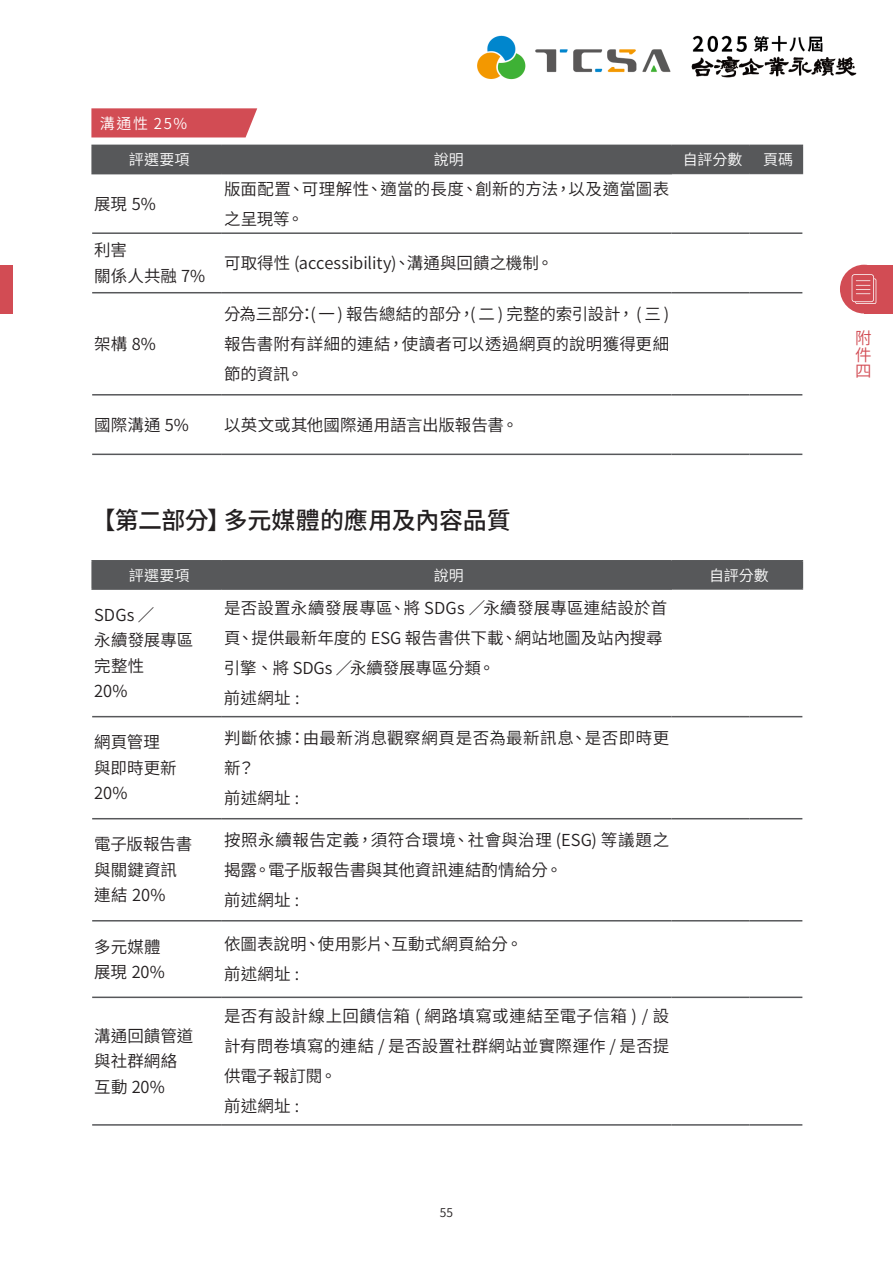
<style>
.page{position:relative;width:893px;height:1263px;background:#fff}
.page>*{position:absolute;margin:0;border:0;box-sizing:border-box;transform-origin:0 0}
.t1{font:500 24px "Source Han Sans TW";letter-spacing:-.01em;color:#231f20}
.項目內容_退縮零格{font:16.5px/30px "Source Han Sans TW";letter-spacing:.01em;color:#231f20}
.項目內容_退縮零格-2{font:16.5px/30px "Source Han Sans TW";letter-spacing:.035em;color:#231f20}
.項目內容_退縮零格-3{font:16.5px/16.5px "Source Han Sans TW";color:#d24c54;text-align:justify}
.組織自評表表提{font:15px "Source Han Sans TW";letter-spacing:.005em;color:#fff}
.中標金14{font:15px "Source Han Sans TW";color:#fff}
.t2{font:12px "Source Han Sans TW";color:#231f20}
</style>
<div class="page">
<img style="left:477px;top:35px;width:380px;height:45px">
<div style="left:0;top:265px;width:13px;height:48px;background:#d24c54"></div>
<hr style="left:91px;top:145px;width:131px;height:1px;background:#57585a">
<hr style="left:91px;top:146px;width:2px;height:27px;background:#57585a">
<div style="left:93px;top:145px;width:710px;height:28px;background:#57585a"></div>
<hr style="left:91px;top:173px;width:131px;height:1px;background:#57585a">
<hr style="left:222px;top:173px;width:450px;height:1px;background:#57585a">
<hr style="left:92px;top:232px;width:130px;height:2px;background:#57585a">
<hr style="left:222px;top:232px;width:449px;height:2px;background:#57585a">
<hr style="left:671px;top:232px;width:79px;height:2px;background:#57585a">
<hr style="left:750px;top:232px;width:52px;height:2px;background:#57585a">
<hr style="left:92px;top:292px;width:130px;height:1px;background:#57585a">
<hr style="left:222px;top:292px;width:449px;height:1px;background:#57585a">
<hr style="left:671px;top:292px;width:79px;height:1px;background:#57585a">
<hr style="left:750px;top:292px;width:52px;height:1px;background:#57585a">
<hr style="left:92px;top:394px;width:130px;height:1px;background:#57585a">
<hr style="left:222px;top:394px;width:449px;height:1px;background:#57585a">
<hr style="left:671px;top:394px;width:79px;height:1px;background:#57585a">
<hr style="left:750px;top:394px;width:52px;height:1px;background:#57585a">
<hr style="left:92px;top:454px;width:130px;height:1px;background:#57585a">
<hr style="left:222px;top:454px;width:449px;height:1px;background:#57585a">
<hr style="left:671px;top:454px;width:79px;height:1px;background:#57585a">
<hr style="left:750px;top:454px;width:52px;height:1px;background:#57585a">
<hr style="left:672px;top:173px;width:78px;height:1px;background:#57585a">
<hr style="left:750px;top:173px;width:53px;height:1px;background:#57585a">
<hr style="left:91px;top:560px;width:131px;height:1px;background:#57585a">
<hr style="left:91px;top:561px;width:2px;height:27px;background:#57585a">
<hr style="left:222px;top:560px;width:449px;height:1px;background:#57585a">
<hr style="left:671px;top:560px;width:79px;height:1px;background:#57585a">
<hr style="left:750px;top:560px;width:53px;height:1px;background:#57585a">
<div style="left:93px;top:561px;width:710px;height:27px;background:#57585a"></div>
<hr style="left:91px;top:588px;width:131px;height:2px;background:#57585a">
<hr style="left:222px;top:588px;width:450px;height:2px;background:#57585a">
<hr style="left:92px;top:716px;width:130px;height:1px;background:#57585a">
<hr style="left:222px;top:716px;width:449px;height:1px;background:#57585a">
<hr style="left:671px;top:716px;width:79px;height:1px;background:#57585a">
<hr style="left:750px;top:716px;width:52px;height:1px;background:#57585a">
<hr style="left:92px;top:818px;width:130px;height:1px;background:#57585a">
<hr style="left:222px;top:818px;width:449px;height:1px;background:#57585a">
<hr style="left:671px;top:818px;width:79px;height:1px;background:#57585a">
<hr style="left:750px;top:818px;width:52px;height:1px;background:#57585a">
<hr style="left:92px;top:920px;width:130px;height:1px;background:#57585a">
<hr style="left:222px;top:920px;width:449px;height:1px;background:#57585a">
<hr style="left:671px;top:920px;width:79px;height:1px;background:#57585a">
<hr style="left:750px;top:920px;width:52px;height:1px;background:#57585a">
<hr style="left:92px;top:996px;width:130px;height:2px;background:#57585a">
<hr style="left:222px;top:996px;width:449px;height:2px;background:#57585a">
<hr style="left:671px;top:996px;width:79px;height:2px;background:#57585a">
<hr style="left:750px;top:996px;width:52px;height:2px;background:#57585a">
<hr style="left:92px;top:1124px;width:130px;height:2px;background:#57585a">
<hr style="left:222px;top:1124px;width:449px;height:2px;background:#57585a">
<hr style="left:671px;top:1124px;width:79px;height:2px;background:#57585a">
<hr style="left:750px;top:1124px;width:52px;height:2px;background:#57585a">
<hr style="left:672px;top:588px;width:78px;height:2px;background:#57585a">
<hr style="left:750px;top:588px;width:53px;height:2px;background:#57585a">
<svg style="left:91px;top:108px;width:166px;height:29px;background:#d4545c"></svg>
<div style="left:864px;top:265px;width:29px;height:48px;background:#d24c54"></div>
<div style="left:840px;top:265px;width:48px;height:48px;background:#d24c54;border-radius:50%"></div>
<svg style="left:852px;top:274px;width:24px;height:30px"></svg>
<p class="中標金14" style="left:100px;top:115px;width:89px">溝通性 25%</p>
<p class="組織自評表表提" style="left:129px;top:151px;width:62px">評選要項</p>
<p class="組織自評表表提" style="left:434px;top:151px;width:32px">說明</p>
<p class="組織自評表表提" style="left:683px;top:151px;width:61px">自評分數</p>
<p class="組織自評表表提" style="left:763px;top:151px;width:31px">頁碼</p>
<p class="項目內容_退縮零格" style="left:94px;top:189px;width:63px">展現 5%</p>
<p class="項目內容_退縮零格" style="left:224px;top:174px;width:447px">版面配置、可理解性、適當的長度、創新的方法，以及適當圖表之呈現等。</p>
<p class="項目內容_退縮零格" style="left:94px;top:236px;width:34px">利害</p>
<p class="項目內容_退縮零格" style="left:94px;top:261px;width:113px">關係人共融 7%</p>
<p class="項目內容_退縮零格" style="left:94px;top:329px;width:63px">架構 8%</p>
<p class="項目內容_退縮零格" style="left:224px;top:248px;width:331px">可取得性 (accessibility)、溝通與回饋之機制。</p>
<p class="項目內容_退縮零格" style="left:224px;top:299px;width:447px;text-align:justify">分為三部分：( 一 ) 報告總結的部分，( 二 ) 完整的索引設計， ( 三 )報告書附有詳細的連結，使讀者可以透過網頁的說明獲得更細節的資訊。</p>
<p class="項目內容_退縮零格" style="left:94px;top:410px;width:96px">國際溝通 5%</p>
<p class="項目內容_退縮零格" style="left:224px;top:410px;width:296px">以英文或其他國際通用語言出版報告書。</p>
<h3 class="t1" style="left:91px;top:506px;width:421px">【第二部分】多元媒體的應用及內容品質</h3>
<p class="組織自評表表提" style="left:129px;top:567px;width:62px">評選要項</p>
<p class="組織自評表表提" style="left:434px;top:567px;width:32px">說明</p>
<p class="組織自評表表提" style="left:709px;top:567px;width:61px">自評分數</p>
<p class="項目內容_退縮零格" style="left:94px;top:600px;width:60px">SDGs ／</p>
<p class="項目內容_退縮零格" style="left:94px;top:626px;width:101px">永續發展專區</p>
<p class="項目內容_退縮零格" style="left:94px;top:651px;width:51px">完整性</p>
<p class="項目內容_退縮零格" style="left:94px;top:677px;width:35px">20%</p>
<p class="項目內容_退縮零格" style="left:224px;top:593px;width:445px">是否設置永續發展專區、將 SDGs /永續發展專區連結設於首頁、提供最新年度的 ESG 報告書供下載、網站地圖及站內搜尋引擎、將 SDGs /永續發展專區分類。<br>前述網址 :</p>
<p class="項目內容_退縮零格" style="left:94px;top:728px;width:67px">網頁管理</p>
<p class="項目內容_退縮零格" style="left:94px;top:753px;width:84px">與即時更新</p>
<p class="項目內容_退縮零格" style="left:94px;top:779px;width:35px">20%</p>
<p class="項目內容_退縮零格" style="left:94px;top:830px;width:99px">電子版報告書</p>
<p class="項目內容_退縮零格" style="left:94px;top:855px;width:84px">與關鍵資訊</p>
<p class="項目內容_退縮零格" style="left:94px;top:881px;width:73px">連結 20%</p>
<p class="項目內容_退縮零格" style="left:94px;top:932px;width:68px">多元媒體</p>
<p class="項目內容_退縮零格" style="left:94px;top:957px;width:72px">展現 20%</p>
<p class="項目內容_退縮零格" style="left:94px;top:1021px;width:100px">溝通回饋管道</p>
<p class="項目內容_退縮零格" style="left:94px;top:1046px;width:85px">與社群網絡</p>
<p class="項目內容_退縮零格" style="left:94px;top:1072px;width:72px">互動 20%</p>
<p class="項目內容_退縮零格-2" style="left:224px;top:723px;width:447px">判斷依據：由最新消息觀察網頁是否為最新訊息、是否即時更新？</p>
<p class="項目內容_退縮零格" style="left:224px;top:783px;width:77px">前述網址 :</p>
<p class="項目內容_退縮零格" style="left:224px;top:825px;width:447px">按照永續報告定義，須符合環境、社會與治理 (ESG) 等議題之揭露。電子版報告書與其他資訊連結酌情給分。</p>
<p class="項目內容_退縮零格" style="left:224px;top:885px;width:77px">前述網址 :</p>
<p class="項目內容_退縮零格" style="left:224px;top:929px;width:300px">依圖表說明、使用影片、互動式網頁給分。</p>
<p class="項目內容_退縮零格" style="left:224px;top:959px;width:77px">前述網址 :</p>
<p class="項目內容_退縮零格" style="left:224px;top:1001px;width:447px;text-align:justify">是否有設計線上回饋信箱 ( 網路填寫或連結至電子信箱 ) / 設計有問卷填寫的連結 / 是否設置社群網站並實際運作 / 是否提供電子報訂閱。</p>
<p class="項目內容_退縮零格" style="left:224px;top:1091px;width:77px">前述網址 :</p>
<p class="t2" style="left:440px;top:1205px;width:15px">55</p>
<p class="項目內容_退縮零格-3" style="left:855px;top:330px;width:17px">附件四</p>
</div>
